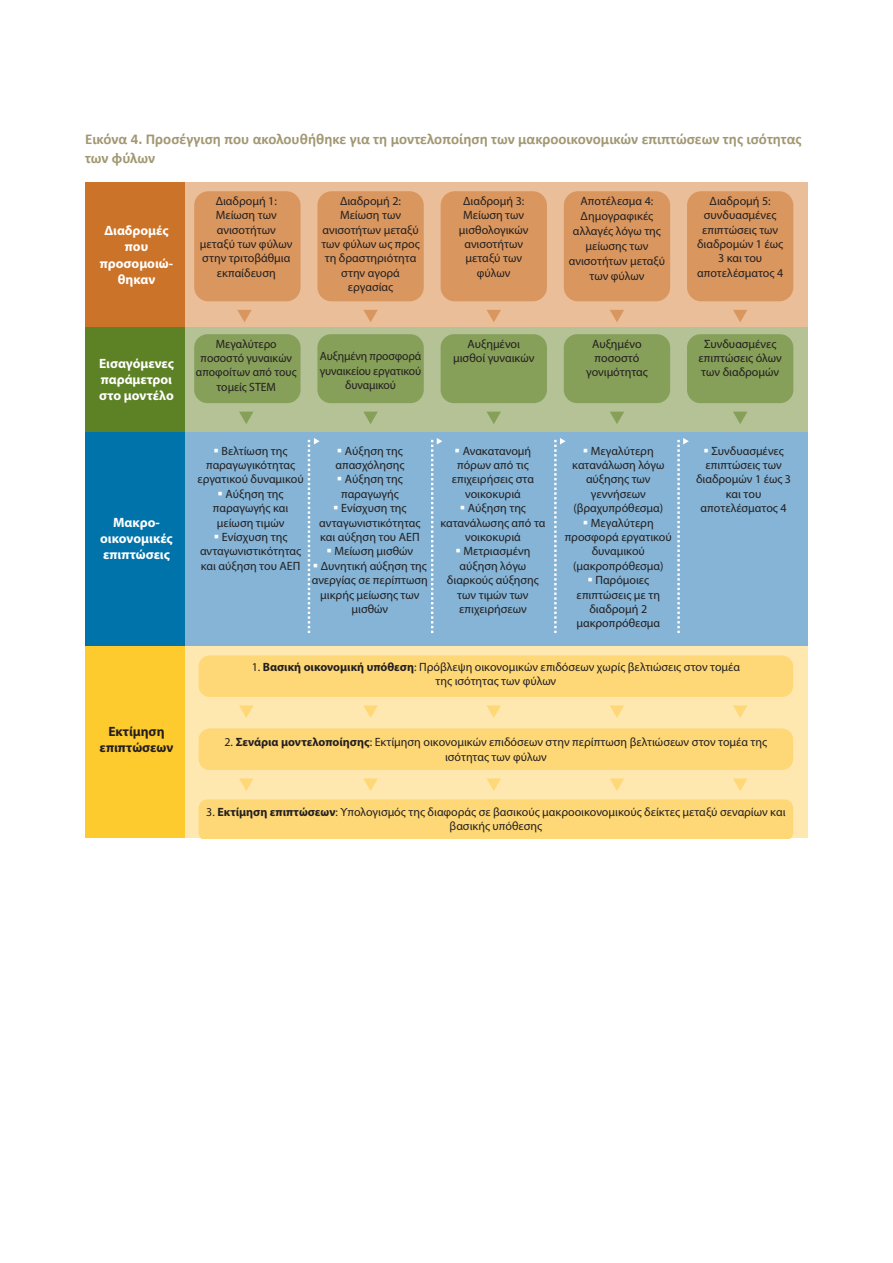
<style>
.page{position:relative;width:893px;height:1263px;background:#fff}
.page>*{position:absolute;margin:0;border:0;box-sizing:border-box;transform-origin:0 0}
.Table_title{font:700 15px/19.5px "Calibri";color:#a19872}
.t1{font:700 13.5px/16.2px "Myriad Pro";color:#fff;text-align:center}
.t2{font:700 13.5px/16.2px "Myriad Pro";color:#231f20;text-align:center}
.t3{font:12px/14.4px "Myriad Pro";color:#231f20;text-align:center}
.s1{color:#fff}
.s2{font-weight:700}
</style>
<div class="page">
<div style="left:85px;top:183px;width:723px;height:144px;background:#eabe98"></div>
<div style="left:85px;top:327px;width:723px;height:105px;background:#b4c296"></div>
<div style="left:85px;top:432px;width:723px;height:220px;background:#85b4d6"></div>
<div style="left:85px;top:646px;width:723px;height:192px;background:#fee8af"></div>
<div style="left:85px;top:183px;width:100px;height:144px;background:#cb7328"></div>
<div style="left:85px;top:327px;width:100px;height:105px;background:#5d8125"></div>
<div style="left:85px;top:432px;width:100px;height:220px;background:#0073ab"></div>
<div style="left:85px;top:646px;width:100px;height:192px;background:#fecb2f"></div>
<div style="left:687px;top:191px;width:106px;height:110px;background:#d9965f;border-radius:14px"></div>
<div style="left:564px;top:191px;width:106px;height:110px;background:#d9965f;border-radius:14px"></div>
<div style="left:441px;top:191px;width:106px;height:110px;background:#d9965f;border-radius:14px"></div>
<div style="left:317px;top:191px;width:107px;height:110px;background:#d9965f;border-radius:14px"></div>
<div style="left:194px;top:191px;width:107px;height:110px;background:#d9965f;border-radius:14px"></div>
<svg style="left:237px;top:310px;width:15px;height:12px"></svg>
<svg style="left:363px;top:310px;width:15px;height:12px"></svg>
<svg style="left:487px;top:310px;width:14px;height:12px"></svg>
<svg style="left:610px;top:310px;width:14px;height:12px"></svg>
<svg style="left:733px;top:310px;width:14px;height:12px"></svg>
<div style="left:687px;top:334px;width:106px;height:69px;background:#869f59;border-radius:13px"></div>
<div style="left:564px;top:334px;width:106px;height:69px;background:#869f59;border-radius:13px"></div>
<div style="left:441px;top:334px;width:106px;height:69px;background:#869f59;border-radius:13px"></div>
<div style="left:317px;top:334px;width:107px;height:69px;background:#869f59;border-radius:13px"></div>
<div style="left:194px;top:334px;width:107px;height:69px;background:#869f59;border-radius:13px"></div>
<svg style="left:239px;top:412px;width:14px;height:12px"></svg>
<svg style="left:363px;top:412px;width:15px;height:12px"></svg>
<svg style="left:487px;top:412px;width:14px;height:12px"></svg>
<svg style="left:610px;top:412px;width:14px;height:12px"></svg>
<svg style="left:733px;top:412px;width:14px;height:12px"></svg>
<svg style="left:308px;top:438px;width:12px;height:195px"></svg>
<svg style="left:431px;top:438px;width:11px;height:195px"></svg>
<svg style="left:554px;top:438px;width:12px;height:195px"></svg>
<svg style="left:677px;top:438px;width:12px;height:195px"></svg>
<svg style="left:239px;top:705px;width:14px;height:13px"></svg>
<svg style="left:363px;top:705px;width:15px;height:13px"></svg>
<svg style="left:487px;top:705px;width:14px;height:13px"></svg>
<svg style="left:610px;top:705px;width:14px;height:13px"></svg>
<svg style="left:733px;top:705px;width:14px;height:13px"></svg>
<svg style="left:239px;top:778px;width:14px;height:13px"></svg>
<svg style="left:363px;top:778px;width:15px;height:13px"></svg>
<svg style="left:487px;top:778px;width:14px;height:13px"></svg>
<svg style="left:610px;top:778px;width:14px;height:13px"></svg>
<svg style="left:733px;top:778px;width:14px;height:13px"></svg>
<div style="left:199px;top:655px;width:594px;height:42px;background:#fed877;border-radius:11px"></div>
<div style="left:199px;top:728px;width:594px;height:42px;background:#fed877;border-radius:11px"></div>
<div style="left:199px;top:799px;width:594px;height:39px;background:#fed877"></div>
<p class="Table_title" style="left:85px;top:129px;width:718px">Εικόνα 4. Προσέγγιση που ακολουθήθηκε για τη μοντελοποίηση των μακροοικονομικών επιπτώσεων της ισότητας των φύλων</p>
<p class="t1" style="left:100px;top:222px;width:75px">Διαδρομές που προσομοιώ&shy;θηκαν</p>
<p class="t1" style="left:99px;top:355px;width:76px;text-align:left">Εισαγόμενες παράμετροι στο μοντέλο</p>
<p class="t1" style="left:100px;top:514px;width:74px">Μακρο&shy;οικονομικές επιπτώσεις</p>
<p class="t2" style="left:100px;top:723px;width:75px">Εκτίμηση επιπτώσεων</p>
<p class="t3" style="left:200px;top:193px;width:94px">Διαδρομή 1:<br>Μείωση των ανισοτήτων μεταξύ των φύλων στην τριτοβάθμια εκπαίδευση</p>
<p class="t3" style="left:321px;top:193px;width:100px">Διαδρομή 2:<br>Μείωση των ανισοτήτων μεταξύ των φύλων ως προς τη δραστηριότητα στην αγορά εργασίας</p>
<p class="t3" style="left:459px;top:193px;width:71px">Διαδρομή 3:<br>Μείωση των μισθολογικών ανισοτήτων μεταξύ των φύλων</p>
<p class="t3" style="left:569px;top:193px;width:98px;line-height:15px">Αποτέλεσμα 4:<br>Δημογραφικές αλλαγές λόγω της μείωσης των ανισοτήτων μεταξύ των φύλων</p>
<p class="t3" style="left:697px;top:193px;width:88px">Διαδρομή 5: συνδυασμένες επιπτώσεις των διαδρομών 1 έως<br>3 και του αποτελέσματος 4</p>
<p class="t3" style="left:196px;top:336px;width:102px">Μεγαλύτερο ποσοστό γυναικών αποφοίτων από τους τομείς STEM</p>
<p class="t3" style="left:320px;top:349px;width:103px">Αυξημένη προσφορά γυναικείου εργατικού δυναμικού</p>
<p class="t3" style="left:453px;top:336px;width:83px">Αυξημένοι μισθοί γυναικών</p>
<p class="t3" style="left:586px;top:336px;width:63px">Αυξημένο ποσοστό γονιμότητας</p>
<p class="t3" style="left:698px;top:336px;width:85px">Συνδυασμένες επιπτώσεις όλων των διαδρομών</p>
<p class="t3" style="left:198px;top:443px;width:108px"><span class="s1">▪</span> Βελτίωση της παραγωγικότητας εργατικού δυναμικού</p>
<p class="t3" style="left:213px;top:486px;width:77px"><span class="s1">▪</span> Αύξηση της παραγωγής και μείωση τιμών</p>
<p class="t3" style="left:200px;top:529px;width:103px"><span class="s1">▪</span> Ενίσχυση της ανταγωνιστικότητας και αύξηση του ΑΕΠ</p>
<p class="t3" style="left:572px;top:443px;width:94px"><span class="s1">▪</span> Μεγαλύτερη κατανάλωση λόγω αύξησης των γεννήσεων (βραχυπρόθεσμα)</p>
<p class="t3" style="left:565px;top:515px;width:109px"><span class="s1">▪</span> Μεγαλύτερη προσφορά εργατικού δυναμικού (μακροπρόθεσμα)</p>
<p class="t3" style="left:576px;top:573px;width:85px"><span class="s1">▪</span> Παρόμοιες επιπτώσεις με τη διαδρομή 2 μακροπρόθεσμα</p>
<p class="t3" style="left:252px;top:659px;width:490px">1. <span class="s2">Βασική οικονομική υπόθεση</span>: Πρόβλεψη οικονομικών επιδόσεων χωρίς βελτιώσεις στον τομέα της ισότητας των φύλων</p>
<p class="t3" style="left:335px;top:443px;width:71px;text-align:left"><span class="s1">▪</span> Αύξηση της απασχόλησης</p>
<p class="t3" style="left:337px;top:472px;width:68px"><span class="s1">▪</span> Αύξηση της παραγωγής</p>
<p class="t3" style="left:319px;top:501px;width:103px"><span class="s1">▪</span> Ενίσχυση της ανταγωνιστικότητας και αύξηση του ΑΕΠ</p>
<p class="t3" style="left:327px;top:544px;width:88px"><span class="s1">▪</span> Μείωση μισθών</p>
<p class="t3" style="left:312px;top:558px;width:118px"><span class="s1">▪</span> Δυνητική αύξηση της ανεργίας σε περίπτωση μικρής μείωσης των μισθών</p>
<p class="t3" style="left:696px;top:443px;width:96px"><span class="s1">▪</span> Συνδυασμένες επιπτώσεις των διαδρομών 1 έως 3 και του αποτελέσματος 4</p>
<p class="t3" style="left:452px;top:443px;width:84px"><span class="s1">▪</span> Ανακατανομή πόρων από τις επιχειρήσεις στα νοικοκυριά</p>
<p class="t3" style="left:440px;top:501px;width:106px"><span class="s1">▪</span> Αύξηση της κατανάλωσης από τα νοικοκυριά</p>
<p class="t3" style="left:447px;top:544px;width:94px"><span class="s1">▪</span> Μετριασμένη αύξηση λόγω διαρκούς αύξησης των τιμών των επιχειρήσεων</p>
<p class="t3" style="left:224px;top:735px;width:544px">2. <span class="s2">Σενάρια μοντελοποίησης</span>: Εκτίμηση οικονομικών επιδόσεων στην περίπτωση βελτιώσεων στον τομέα της ισότητας των φύλων</p>
<p class="t3" style="left:206px;top:804px;width:581px">3. <span class="s2">Εκτίμηση επιπτώσεων</span>: Υπολογισμός της διαφοράς σε βασικούς μακροοικονομικούς δείκτες μεταξύ σεναρίων και βασικής υπόθεσης</p>
</div>
